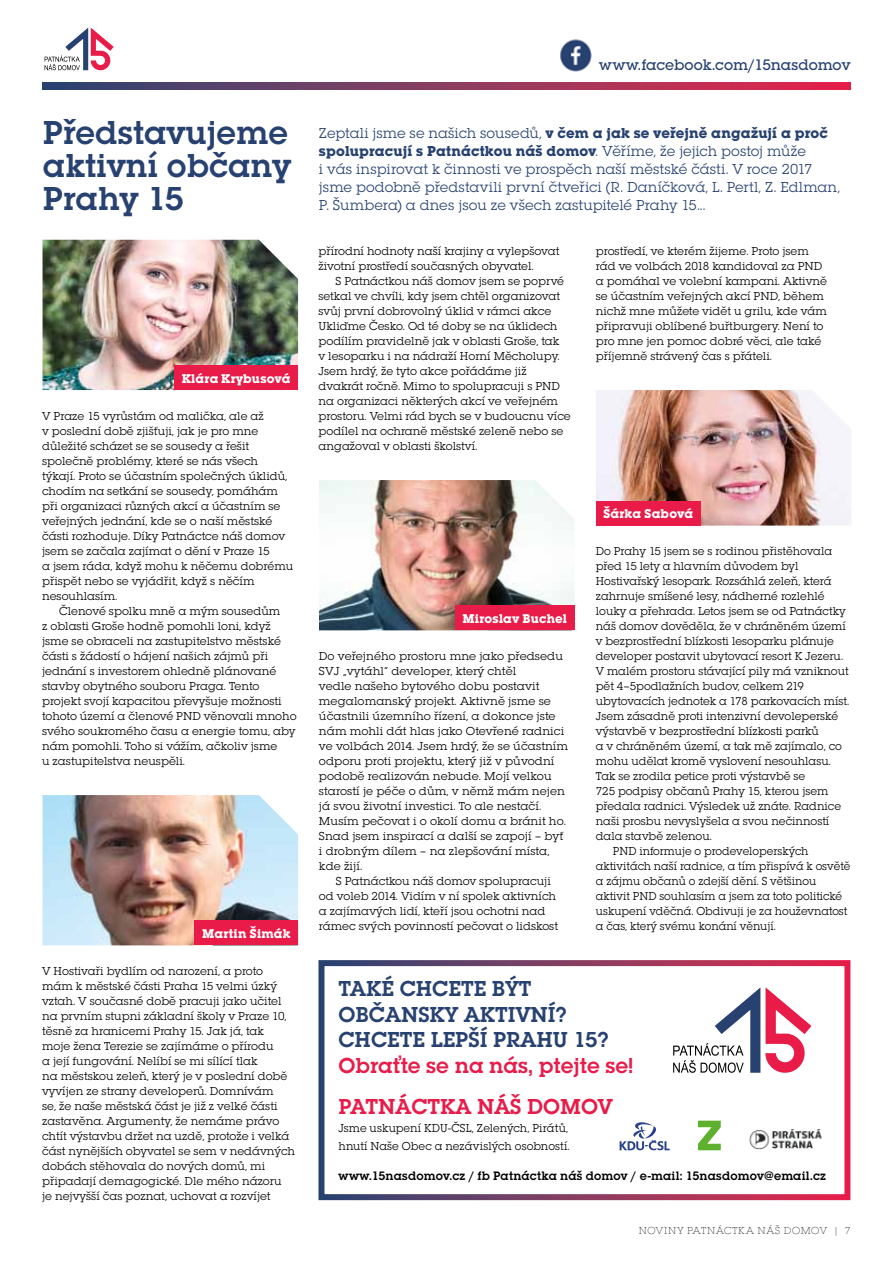
<style>
.page{position:relative;width:893px;height:1263px;background:#fff}
.page>*{position:absolute;margin:0;border:0;box-sizing:border-box;transform-origin:0 0}
.t1{font:600 34.5px/33px "Lubalin Graph Itc TCE";color:#274170;text-align:justify}
.t2{font:600 22.5px/25.5px "Lubalin Graph Itc TCE";color:#274170}
.t3{font:600 22.5px/41.5px "Lubalin Graph Itc TCE";color:#e81b49}
.t4{font:500 15.75px "Lubalin Gra Itc TCE";letter-spacing:-.005em;color:#274170}
.t5{font:15px/18px "Lubalin Graph Itc TCE";letter-spacing:.005em;color:#274170}
.t6{font:700 13.2px "Lubalin Graph Itc TCE";letter-spacing:.02em;color:#fff}
.t7{font:600 12.75px "Lubalin Graph Itc TCE";letter-spacing:.01em;color:#000}
.t8{font:12px/15px "Lubalin Graph Itc TCE";color:#000}
.t9{font:12px "Lubalin Graph Itc TCE";color:#000;scale:.96 1}
.t10{font:10.5px "Lubalin Gra Itc TCE Ligh";letter-spacing:.05em;color:#000}
.s1{font-weight:700}
</style>
<div class="page">
<svg style="left:45px;top:28px;width:69px;height:42px"></svg>
<img style="left:560px;top:39px;width:32px;height:33px">
<svg style="left:42px;top:83px;width:808px;height:6px;background:#89385f"></svg>
<svg style="left:318px;top:960px;width:533px;height:241px"></svg>
<svg style="left:673px;top:987px;width:138px;height:86px"></svg>
<svg style="left:620px;top:1119px;width:50px;height:31px"></svg>
<svg style="left:698px;top:1121px;width:23px;height:29px"></svg>
<img style="left:749px;top:1128px;width:74px;height:21px">
<img style="left:43px;top:240px;width:255px;height:150px">
<img style="left:43px;top:795px;width:255px;height:150px">
<img style="left:319px;top:480px;width:255px;height:150px">
<img style="left:596px;top:390px;width:255px;height:136px">
<div style="left:174px;top:365px;width:124px;height:25px;background:#e81b49"></div>
<div style="left:195px;top:920px;width:103px;height:25px;background:#e81b49"></div>
<div style="left:455px;top:605px;width:119px;height:25px;background:#e81b49"></div>
<div style="left:596px;top:501px;width:105px;height:25px;background:#e81b49"></div>
<h3 class="t4" style="left:599px;top:55px;width:253px">www.facebook.com/15nasdomov</h3>
<h1 class="t1" style="left:43px;top:116px;width:250px">Představujeme aktivní občany Prahy 15</h1>
<p class="t5" style="left:319px;top:124px;width:523px">Zeptali jsme se našich sousedů, <span class="s1">v čem a jak se veřejně angažují a proč spolupracují s Patnáctkou náš domov</span>. Věříme, že jejich postoj může<br>i vás inspirovat k činnosti ve prospěch naší městské části. V roce 2017 jsme podobně představili první čtveřici (R. Daníčková, L. Pertl, Z. Edlman, P. Šumbera) a dnes jsou ze všech zastupitelé Prahy 15...</p>
<p class="t8" style="left:318px;top:244px;width:243px">přírodní hodnoty naší krajiny a vylepšovat životní prostředí současných obyvatel.</p>
<p class="t8" style="left:318px;top:274px;width:254px;text-indent:17px">S Patnáctkou náš domov jsem se poprvé setkal ve chvíli, kdy jsem chtěl organizovat svůj první dobrovolný úklid v rámci akce Ukliďme Česko. Od té doby se na úklidech podílím pravidelně jak v oblasti Groše, tak<br>v lesoparku i na nádraží Horní Měcholupy.<br>Jsem hrdý, že tyto akce pořádáme již dvakrát ročně. Mimo to spolupracuji s PND na organizaci některých akcí ve veřejném prostoru. Velmi rád bych se v budoucnu více podílel na ochraně městské zeleně nebo se angažoval v oblasti školství.</p>
<p class="t8" style="left:596px;top:244px;width:233px">prostředí, ve kterém žijeme. Proto jsem rád ve volbách 2018 kandidoval za PND a pomáhal ve volební kampani. Aktivně se účastním veřejných akcí PND, během nichž mne můžete vidět u grilu, kde vám připravuji oblíbené buřtburgery. Není to pro mne jen pomoc dobré věci, ale také příjemně strávený čas s přáteli.</p>
<p class="t6" style="left:182px;top:370px;width:110px">Klára Krybusová</p>
<p class="t8" style="left:42px;top:409px;width:253px">V Praze 15 vyrůstám od malička, ale až<br>v poslední době zjišťuji, jak je pro mne důležité scházet se se sousedy a řešit společně problémy, které se nás všech týkají. Proto se účastním společných úklidů, chodím na setkání se sousedy, pomáhám při organizaci různých akcí a účastním se veřejných jednání, kde se o naší městské části rozhoduje. Díky Patnáctce náš domov jsem se začala zajímat o dění v Praze 15<br>a jsem ráda, když mohu k něčemu dobrému přispět nebo se vyjádřit, když s něčím nesouhlasím.</p>
<p class="t8" style="left:42px;top:604px;width:256px;text-indent:17px">Členové spolku mně a mým sousedům<br>z oblasti Groše hodně pomohli loni, když jsme se obraceli na zastupitelstvo městské části s žádostí o hájení našich zájmů při jednání s investorem ohledně plánované stavby obytného souboru Praga. Tento projekt svojí kapacitou převyšuje možnosti tohoto území a členové PND věnovali mnoho svého soukromého času a energie tomu, aby nám pomohli. Toho si vážím, ačkoliv jsme<br>u zastupitelstva neuspěli.</p>
<p class="t6" style="left:603px;top:506px;width:91px">Šárka Sabová</p>
<p class="t8" style="left:596px;top:544px;width:238px">Do Prahy 15 jsem se s rodinou přistěhovala</p>
<p class="t8" style="left:596px;top:559px;width:204px">před 15 lety a hlavním důvodem byl</p>
<p class="t8" style="left:596px;top:574px;width:237px">Hostivařský lesopark. Rozsáhlá zeleň, která</p>
<p class="t8" style="left:596px;top:589px;width:230px">zahrnuje smíšené lesy, nádherné rozlehlé</p>
<p class="t8" style="left:596px;top:604px;width:251px">louky a přehrada. Letos jsem se od Patnáctky</p>
<p class="t8" style="left:596px;top:619px;width:251px">náš domov dověděla, že v chráněném území</p>
<p class="t8" style="left:596px;top:634px;width:239px">v bezprostřední blízkosti lesoparku plánuje</p>
<p class="t8" style="left:596px;top:649px;width:249px">developer postavit ubytovací resort K Jezeru.</p>
<p class="t8" style="left:596px;top:664px;width:254px">V malém prostoru stávající pily má vzniknout</p>
<p class="t8" style="left:596px;top:679px;width:209px">pět 4–5podlažních budov, celkem 219</p>
<p class="t8" style="left:596px;top:694px;width:255px">ubytovacích jednotek a 178 parkovacích míst.</p>
<p class="t8" style="left:596px;top:709px;width:244px">Jsem zásadně proti intenzivní devoleperské</p>
<p class="t8" style="left:596px;top:724px;width:224px">výstavbě v bezprostřední blízkosti parků</p>
<p class="t8" style="left:596px;top:739px;width:248px">a v chráněném území, a tak mě zajímalo, co</p>
<p class="t8" style="left:596px;top:754px;width:236px">mohu udělat kromě vyslovení nesouhlasu.</p>
<p class="t8" style="left:596px;top:769px;width:211px">Tak se zrodila petice proti výstavbě se</p>
<p class="t8" style="left:596px;top:784px;width:234px">725 podpisy občanů Prahy 15, kterou jsem</p>
<p class="t8" style="left:596px;top:799px;width:247px">předala radnici. Výsledek už znáte. Radnice</p>
<p class="t8" style="left:596px;top:814px;width:235px">naši prosbu nevyslyšela a svou nečinností</p>
<p class="t8" style="left:596px;top:829px;width:118px">dala stavbě zelenou.</p>
<p class="t9" style="left:613px;top:844px;width:205px">PND informuje o prodeveloperských</p>
<p class="t9" style="left:596px;top:859px;width:267px">aktivitách naší radnice, a tím přispívá k osvětě</p>
<p class="t9" style="left:596px;top:874px;width:231px">a zájmu občanů o zdejší dění. S většinou</p>
<p class="t9" style="left:596px;top:889px;width:258px">aktivit PND souhlasím a jsem za toto politické</p>
<p class="t9" style="left:596px;top:904px;width:264px">uskupení vděčná. Obdivuji je za houževnatost</p>
<p class="t9" style="left:596px;top:919px;width:189px">a čas, který svému konání věnují.</p>
<p class="t6" style="left:462px;top:610px;width:106px">Miroslav Buchel</p>
<p class="t8" style="left:319px;top:649px;width:251px">Do veřejného prostoru mne jako předsedu SVJ „vytáhl“ developer, který chtěl<br>vedle našeho bytového dobu postavit megalomanský projekt. Aktivně jsme se účastnili územního řízení, a dokonce jste nám mohli dát hlas jako Otevřené radnici ve volbách 2014. Jsem hrdý, že se účastním odporu proti projektu, který již v původní podobě realizován nebude. Mojí velkou starostí je péče o dům, v němž mám nejen já svou životní investici. To ale nestačí.<br>Musím pečovat i o okolí domu a bránit ho.<br>Snad jsem inspirací a další se zapojí – byť i drobným dílem – na zlepšování místa, kde žijí.</p>
<p class="t8" style="left:319px;top:874px;width:241px;text-indent:17px">S Patnáctkou náš domov spolupracuji od voleb 2014. Vidím v ní spolek aktivních a zajímavých lidí, kteří jsou ochotni nad rámec svých povinností pečovat o lidskost</p>
<p class="t6" style="left:202px;top:925px;width:90px">Martin Šimák</p>
<p class="t8" style="left:42px;top:964px;width:255px">V Hostivaři bydlím od narození, a proto mám k městské části Praha 15 velmi úzký vztah. V současné době pracuji jako učitel na prvním stupni základní školy v Praze 10, těsně za hranicemi Prahy 15. Jak já, tak moje žena Terezie se zajímáme o přírodu<br>a její fungování. Nelíbí se mi sílící tlak<br>na městskou zeleň, který je v poslední době vyvíjen ze strany developerů. Domnívám<br>se, že naše městská část je již z velké části zastavěna. Argumenty, že nemáme právo chtít výstavbu držet na uzdě, protože i velká část nynějších obyvatel se sem v nedávných dobách stěhovala do nových domů, mi připadají demagogické. Dle mého názoru<br>je nejvyšší čas poznat, uchovat a rozvíjet</p>
<h2 class="t2" style="left:338px;top:976px;width:272px">TAKÉ CHCETE BÝT<br>OBČANSKY AKTIVNÍ?<br>CHCETE LEPŠÍ PRAHU 15?</h2>
<h2 class="t3" style="left:338px;top:1044px;width:296px">Obraťte se na nás, ptejte se!<br>Patnáctka</h2>
<h2 class="t3" style="left:477px;top:1086px;width:16px">náš</h2>
<h2 class="t3" style="left:527px;top:1086px;width:18px">domov</h2>
<p class="t8" style="left:338px;top:1119px;width:233px;line-height:18px">Jsme uskupení KDU-ČSL, Zelených, Pirátů, hnutí Naše Obec a nezávislých osobností.</p>
<p class="t7" style="left:338px;top:1168px;width:489px">www.15nasdomov.cz / fb Patnáctka náš domov / e-mail: 15nasdomov@email.cz</p>
<p class="t10" style="left:639px;top:1225px;width:214px">NOVINY PATNÁCTKA NÁŠ DOMOV | 7</p>
</div>
